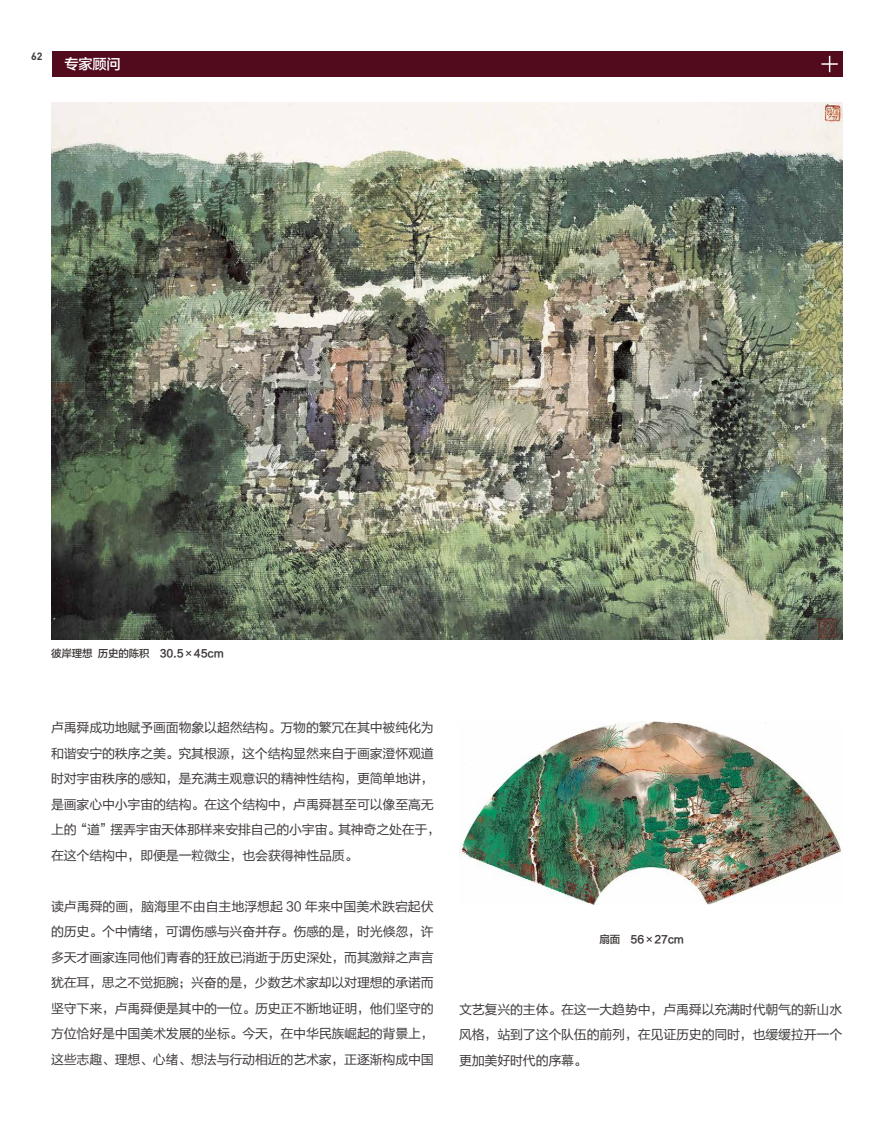
<style>
.page{position:relative;width:893px;height:1123px;background:#fff}
.page>*{position:absolute;margin:0;border:0;box-sizing:border-box;transform-origin:0 0}
.t1{font:14.25px "FZLTZHK GBK1 0";color:#fff}
.t2{font:12.9px/25.5px "FZLTHK GBK1 0";letter-spacing:-.015em;color:#3e3a39;text-align:justify}
.t3{font:10.5px "FZLTZHK GBK1 0";letter-spacing:-.015em;color:#3e3a39}
.t4{font:700 10.5px "DIN";color:#3e3a39}
</style>
<div class="page">
<div style="left:52px;top:51px;width:790px;height:26px;background:#520a1d"></div>
<svg style="left:821px;top:56px;width:17px;height:16px"></svg>
<img style="left:51px;top:102px;width:791px;height:537px">
<img style="left:459px;top:721px;width:383px;height:183px">
<p class="t4" style="left:31px;top:49px;width:13px">62</p>
<p class="t1" style="left:64px;top:56px;width:58px">专家顾问</p>
<p class="t3" style="left:51px;top:647px;width:174px">彼岸理想 历史的陈积 30.5×45cm</p>
<p class="t2" style="left:51px;top:715px;width:391px;text-align:left">卢禹舜成功地赋予画面物象以超然结构。万物的繁冗在其中被纯化为和谐安宁的秩序之美。究其根源，这个结构显然来自于画家澄怀观道时对宇宙秩序的感知，是充满主观意识的精神性结构，更简单地讲，是画家心中小宇宙的结构。在这个结构中，卢禹舜甚至可以像至高无上的“道”摆弄宇宙天体那样来安排自己的小宇宙。其神奇之处在于，在这个结构中，即便是一粒微尘，也会获得神性品质。</p>
<p class="t2" style="left:51px;top:893px;width:384px">读卢禹舜的画，脑海里不由自主地浮想起 30 年来中国美术跌宕起伏的历史。个中情绪，可谓伤感与兴奋并存。伤感的是，时光倏忽，许多天才画家连同他们青春的狂放已消逝于历史深处，而其激辩之声言犹在耳，思之不觉扼腕；兴奋的是，少数艺术家却以对理想的承诺而坚守下来，卢禹舜便是其中的一位。历史正不断地证明，他们坚守的方位恰好是中国美术发展的坐标。今天，在中华民族崛起的背景上，这些志趣、理想、心绪、想法与行动相近的艺术家，正逐渐构成中国</p>
<p class="t3" style="left:600px;top:933px;width:86px">扇面 56×27cm</p>
<p class="t2" style="left:459px;top:996px;width:385px">文艺复兴的主体。在这一大趋势中，卢禹舜以充满时代朝气的新山水风格，站到了这个队伍的前列，在见证历史的同时，也缓缓拉开一个更加美好时代的序幕。</p>
</div>
